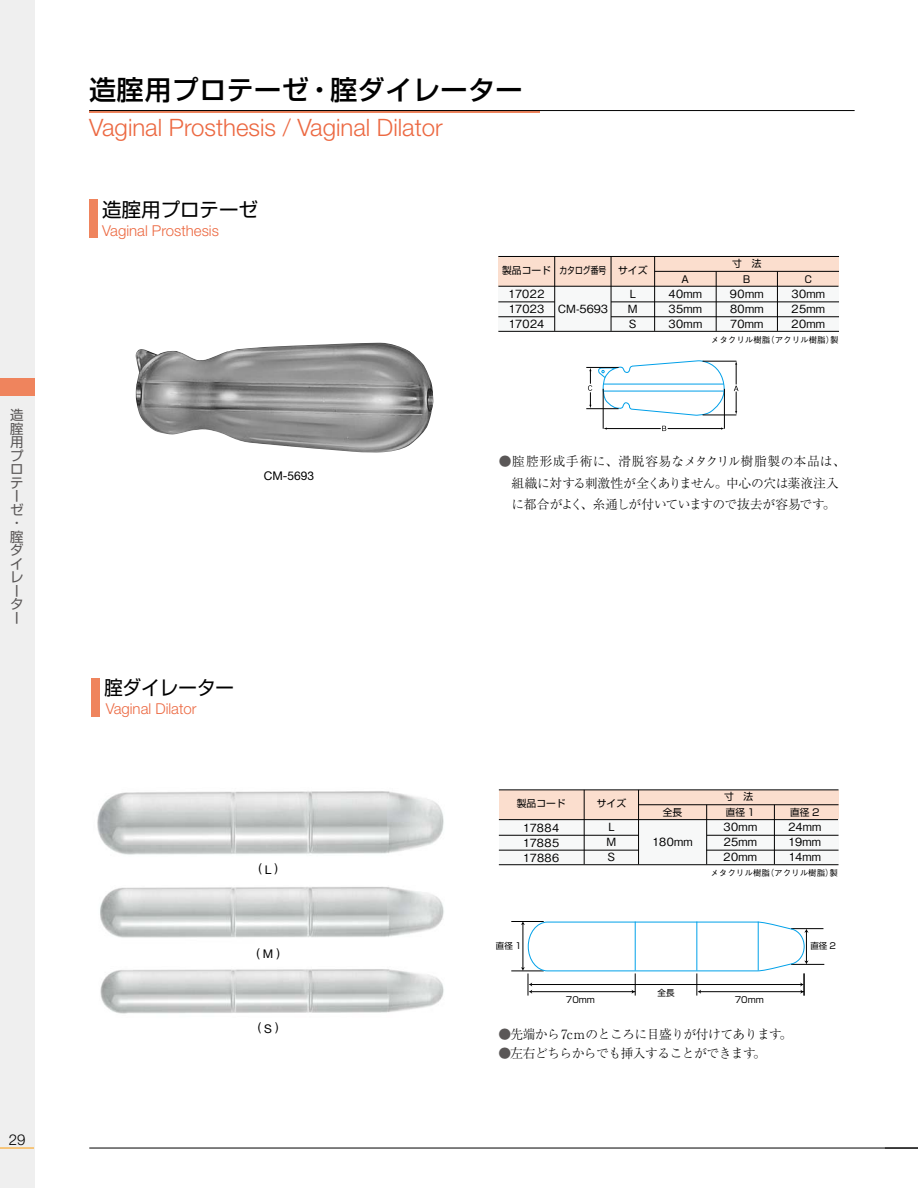
<style>
.page{position:relative;width:918px;height:1188px;background:#fff}
.page>*{position:absolute;margin:0;border:0;box-sizing:border-box;transform-origin:0 0}
.t1{font:500 27px "Shin Go Pro";letter-spacing:.02em;color:#000}
.t2{font:300 24px "Helvetica Neue";color:#ec6942}
.t3{font:19.5px "Shin Go Pro";color:#000}
.t4{font:19.5px "Shin Go Pro";color:#000;scale:.95 1}
.t5{font:300 15px "Helvetica Neue";color:#ec6942}
.t6{font:300 15px "Helvetica Neue";color:#000}
.t7{font:13.5px/13.5px "Shin Go Pro";color:#5a5757}
.t8{font:300 12.75px/21.3px "Ryumin Pro";letter-spacing:-.02em;color:#000;text-align:center}
.t9{font:300 12.75px "Ryumin Pro";letter-spacing:-.04em;color:#000}
.t10{font:12px "Helvetica Neue";color:#000}
.t11{font:500 11.25px/14.9px "Gothic BBB Pro";letter-spacing:.02em;color:#000;text-align:justify}
.t12{font:9.75px "Shin Go Pro";color:#000}
.t13{font:9.75px "Shin Go Pro";color:#000;scale:.8 1}
.t14{font:500 8.55px "Gothic BBB Pro";color:#000}
.t15{font:8.55px "Shin Go Pro";color:#000}
.s1{color:#5a5757}
</style>
<div class="page">
<hr style="left:89px;top:1148px;width:829px;height:1px;background:#000">
<div style="left:0;top:0;width:34px;height:1188px;background:#efefef"></div>
<hr style="left:0;top:1147px;width:34px;height:2px;background:#f8b856">
<div style="left:0;top:378px;width:34px;height:17px;background:#ef845d"></div>
<hr style="left:89px;top:111px;width:451px;height:2px;background:#ef845d">
<hr style="left:89px;top:110px;width:766px;height:1px;background:#000">
<div style="left:89px;top:200px;width:9px;height:38px;background:#ef845d"></div>
<div style="left:92px;top:678px;width:8px;height:38px;background:#ef845d"></div>
<img style="left:135px;top:343px;width:299px;height:110px">
<div style="left:498px;top:256px;width:341px;height:30px;background:#fbdece"></div>
<div style="left:498px;top:286px;width:341px;height:45px;background:#f7f8f8"></div>
<hr style="left:498px;top:256px;width:341px;height:1px;background:#000">
<hr style="left:655px;top:271px;width:184px;height:1px;background:#000">
<hr style="left:498px;top:286px;width:341px;height:1px;background:#000">
<hr style="left:554px;top:256px;width:1px;height:75px;background:#000">
<hr style="left:611px;top:256px;width:1px;height:75px;background:#000">
<hr style="left:654px;top:256px;width:1px;height:75px;background:#000">
<hr style="left:716px;top:271px;width:1px;height:60px;background:#000">
<hr style="left:777px;top:271px;width:1px;height:60px;background:#000">
<hr style="left:498px;top:302px;width:57px;height:1px;background:#000">
<hr style="left:611px;top:302px;width:228px;height:1px;background:#000">
<hr style="left:498px;top:316px;width:57px;height:1px;background:#000">
<hr style="left:611px;top:316px;width:228px;height:1px;background:#000">
<hr style="left:498px;top:331px;width:341px;height:1px;background:#000">
<hr style="left:586px;top:367px;width:33px;height:1px;background:#000">
<hr style="left:586px;top:408px;width:33px;height:1px;background:#000">
<hr style="left:603px;top:389px;width:1px;height:40px;background:#000">
<hr style="left:724px;top:389px;width:1px;height:40px;background:#000">
<hr style="left:668px;top:428px;width:54px;height:1px;background:#000">
<hr style="left:606px;top:428px;width:55px;height:1px;background:#000">
<hr style="left:703px;top:361px;width:33px;height:1px;background:#000">
<hr style="left:703px;top:415px;width:33px;height:1px;background:#000">
<svg style="left:588px;top:360px;width:137px;height:56px"></svg>
<svg style="left:662px;top:426px;width:4px;height:5px"></svg>
<svg style="left:734px;top:361px;width:5px;height:54px"></svg>
<div style="left:499px;top:790px;width:340px;height:29px;background:#fbdece"></div>
<div style="left:499px;top:820px;width:340px;height:44px;background:#f7f8f8"></div>
<hr style="left:499px;top:789px;width:340px;height:1px;background:#000">
<hr style="left:639px;top:804px;width:200px;height:1px;background:#000">
<hr style="left:499px;top:819px;width:339px;height:1px;background:#000">
<hr style="left:584px;top:790px;width:1px;height:74px;background:#000">
<hr style="left:638px;top:790px;width:1px;height:74px;background:#000">
<hr style="left:706px;top:805px;width:1px;height:59px;background:#000">
<hr style="left:774px;top:805px;width:1px;height:59px;background:#000">
<hr style="left:499px;top:835px;width:140px;height:1px;background:#000">
<hr style="left:707px;top:835px;width:132px;height:1px;background:#000">
<hr style="left:499px;top:850px;width:140px;height:1px;background:#000">
<hr style="left:706px;top:850px;width:133px;height:1px;background:#000">
<hr style="left:499px;top:864px;width:340px;height:1px;background:#000">
<img style="left:97px;top:791px;width:347px;height:223px">
<hr style="left:511px;top:921px;width:33px;height:1px;background:#000">
<hr style="left:511px;top:971px;width:33px;height:1px;background:#000">
<hr style="left:791px;top:928px;width:32px;height:1px;background:#000">
<hr style="left:791px;top:964px;width:33px;height:1px;background:#000">
<svg style="left:521px;top:921px;width:288px;height:75px"></svg>
<hr style="left:635px;top:922px;width:1px;height:49px;background:#00a1e9">
<hr style="left:696px;top:922px;width:1px;height:49px;background:#00a1e9">
<hr style="left:758px;top:922px;width:1px;height:49px;background:#00a1e9">
<p class="t7" style="left:10px;top:407px;width:15px">造腟用プロテーゼ・腟ダイレーター</p>
<p class="t6" style="left:9px;top:1131px;width:18px">29</p>
<p class="t1" style="left:89px;top:68px;width:435px">造腟用プロテーゼ・腟ダイレーター</p>
<p class="t2" style="left:89px;top:113px;width:355px">Vaginal Prosthesis / Vaginal Dilator</p>
<p class="t3" style="left:102px;top:194px;width:157px">造腟用プロテーゼ</p>
<p class="t5" style="left:102px;top:222px;width:118px">Vaginal Prosthesis</p>
<p class="t10" style="left:264px;top:469px;width:52px">CM-5693</p>
<p class="t4" style="left:104px;top:672px;width:138px">腟ダイレーター</p>
<p class="t5" style="left:106px;top:700px;width:92px">Vaginal Dilator</p>
<p class="t10" style="left:258px;top:861px;width:21px">( L )</p>
<p class="t10" style="left:256px;top:945px;width:25px">( M )</p>
<p class="t12" style="left:502px;top:262px;width:50px">製品コード</p>
<p class="t11" style="left:509px;top:285px;width:37px">17022<br>17023<br>17024</p>
<p class="t13" style="left:559px;top:262px;width:60px">カタログ番号</p>
<p class="t11" style="left:558px;top:300px;width:52px">CM-5693</p>
<p class="t12" style="left:618px;top:262px;width:31px">サイズ</p>
<p class="t11" style="left:628px;top:285px;width:11px;text-align:left">L<br>M<br>S</p>
<p class="t12" style="left:682px;top:271px;width:9px">A</p>
<p class="t11" style="left:669px;top:285px;width:35px">40mm 35mm 30mm</p>
<p class="t12" style="left:732px;top:255px;width:31px">寸　法</p>
<p class="t12" style="left:742px;top:271px;width:11px">Ｂ</p>
<p class="t11" style="left:730px;top:285px;width:35px">90mm 80mm 70mm</p>
<p class="t12" style="left:803px;top:271px;width:11px">Ｃ</p>
<p class="t11" style="left:791px;top:285px;width:35px">30mm 25mm 20mm</p>
<p class="t14" style="left:711px;top:333px;width:129px">メタクリル樹脂（アクリル樹脂）製</p>
<p class="t8" style="left:499px;top:450px;width:348px"><span class="s1">●</span>腟腔形成手術に、滑脱容易なメタクリル樹脂製の本品は、組織に対する刺激性が全くありません。中心の穴は薬液注入<br>に都合がよく、糸通しが付いていますので抜去が容易です。</p>
<p class="t12" style="left:517px;top:795px;width:50px">製品コード</p>
<p class="t11" style="left:523px;top:819px;width:37px">17884<br>17885<br>17886</p>
<p class="t15" style="left:496px;top:939px;width:27px">直径 1</p>
<p class="t12" style="left:597px;top:795px;width:31px">サイズ</p>
<p class="t11" style="left:607px;top:818px;width:11px;text-align:left">L<br>M<br>S</p>
<p class="t15" style="left:566px;top:993px;width:31px">70mm</p>
<p class="t12" style="left:663px;top:804px;width:21px">全長</p>
<p class="t11" style="left:653px;top:833px;width:42px">180mm</p>
<p class="t12" style="left:724px;top:789px;width:31px">寸　法</p>
<p class="t12" style="left:726px;top:804px;width:31px">直径 1</p>
<p class="t11" style="left:724px;top:818px;width:35px">30mm 25mm 20mm</p>
<p class="t12" style="left:790px;top:804px;width:31px">直径 2</p>
<p class="t11" style="left:788px;top:818px;width:34px">24mm 19mm 14mm</p>
<p class="t14" style="left:710px;top:866px;width:129px">メタクリル樹脂（アクリル樹脂）製</p>
<p class="t15" style="left:658px;top:986px;width:19px">全長</p>
<p class="t15" style="left:735px;top:993px;width:31px">70mm</p>
<p class="t15" style="left:810px;top:939px;width:27px">直径 2</p>
<p class="t10" style="left:258px;top:1020px;width:22px">( S )</p>
<p class="t9" style="left:498px;top:1024px;width:295px"><span class="s1">●</span>先端から7cmのところに目盛りが付けてあります。</p>
<p class="t9" style="left:498px;top:1043px;width:269px"><span class="s1">●</span>左右どちらからでも挿入することができます。</p>
</div>
